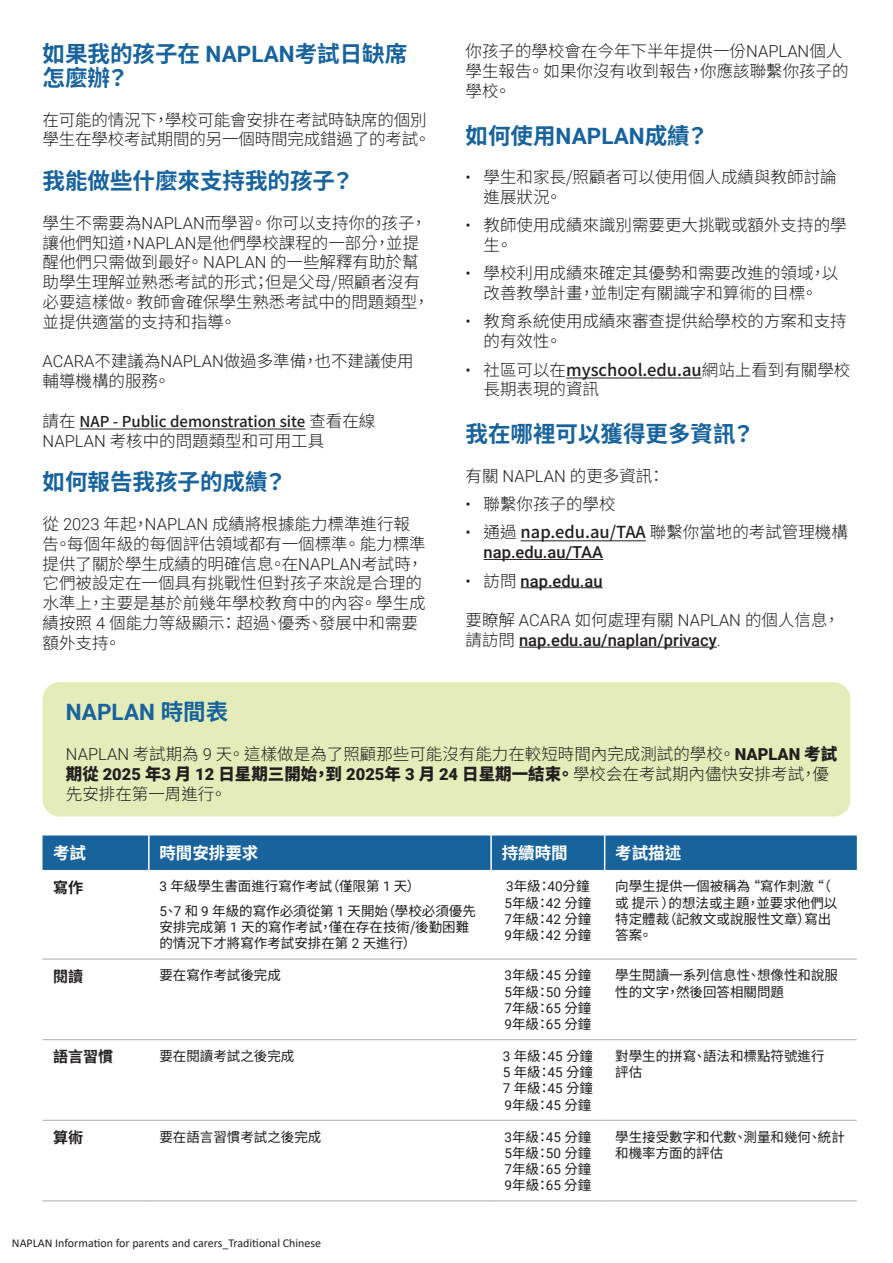
<style>
.page{position:relative;width:893px;height:1263px;background:#fff}
.page>*{position:absolute;margin:0;border:0;box-sizing:border-box;transform-origin:0 0}
.Paragraph_Style{font:700 22.5px/24px "Noto Sans TC";color:#18639c}
.t1{font:700 22.5px "Roboto";color:#18639c}
.Paragraph_Style-2{font:300 16.5px/19.8px "Noto Sans TC";color:#231f20}
.Paragraph_Style-3{font:500 16.5px/19.8px "Roboto";color:#231f20}
.Heading{font:700 16.5px "Noto Sans TC";color:#fff}
.Paragraph_Style-4{font:500 15px "Noto Sans TC";color:#231f20}
.Heading-2{font:700 15px "Noto Sans TC";color:#231f20}
.Heading-3{font:13.5px/16.2px "Noto Sans TC";color:#231f20}
.t2{font:12px "Calibri";color:#231f20}
.s1{font-family:"Roboto"}
.s2{font-weight:300;font-size:16.5px}
.s3{font-weight:500}
.s4{font-family:"Roboto";font-weight:500}
.s5{font-weight:300}
.s6{font-family:"Noto Sans TC";font-weight:300}
.s7{font-family:"Noto Sans TC"}
.s8{font-family:"Roboto";font-weight:900}
.s9{font-weight:900}
</style>
<div class="page">
<hr style="left:80px;top:429px;width:225px;height:1px;background:#231f20">
<hr style="left:566px;top:378px;width:136px;height:1px;background:#231f20">
<hr style="left:521px;top:540px;width:125px;height:1px;background:#231f20">
<hr style="left:484px;top:559px;width:119px;height:1px;background:#231f20">
<hr style="left:521px;top:587px;width:82px;height:1px;background:#231f20">
<hr style="left:519px;top:647px;width:198px;height:1px;background:#231f20">
<div style="left:43px;top:835px;width:814px;height:35px;background:#18639c"></div>
<hr style="left:148px;top:835px;width:2px;height:35px;background:#fff">
<hr style="left:490px;top:835px;width:2px;height:35px;background:#fff">
<hr style="left:604px;top:835px;width:1px;height:35px;background:#fff">
<hr style="left:43px;top:959px;width:106px;height:1px;background:#a8a9ad">
<hr style="left:149px;top:959px;width:342px;height:1px;background:#a8a9ad">
<hr style="left:491px;top:959px;width:114px;height:1px;background:#a8a9ad">
<hr style="left:605px;top:959px;width:252px;height:1px;background:#a8a9ad">
<hr style="left:43px;top:1039px;width:106px;height:1px;background:#a8a9ad">
<hr style="left:149px;top:1039px;width:342px;height:1px;background:#a8a9ad">
<hr style="left:491px;top:1039px;width:114px;height:1px;background:#a8a9ad">
<hr style="left:605px;top:1039px;width:252px;height:1px;background:#a8a9ad">
<hr style="left:43px;top:1120px;width:106px;height:1px;background:#a8a9ad">
<hr style="left:149px;top:1120px;width:342px;height:1px;background:#a8a9ad">
<hr style="left:491px;top:1120px;width:114px;height:1px;background:#a8a9ad">
<hr style="left:605px;top:1120px;width:252px;height:1px;background:#a8a9ad">
<hr style="left:43px;top:1200px;width:106px;height:1px;background:#a8a9ad">
<hr style="left:149px;top:1200px;width:342px;height:1px;background:#a8a9ad">
<hr style="left:491px;top:1200px;width:114px;height:1px;background:#a8a9ad">
<hr style="left:605px;top:1200px;width:252px;height:1px;background:#a8a9ad">
<div style="left:43px;top:682px;width:807px;height:134px;background:#e4edb9;border-radius:17px"></div>
<p class="Paragraph_Style" style="left:43px;top:42px;width:366px">如果我的孩子在 <span class="s1">NAPLAN</span>考試日缺席怎麼辦？</p>
<p class="Paragraph_Style-2" style="left:43px;top:110px;width:390px">在可能的情況下，學校可能會安排在考試時缺席的個別學生在學校考試期間的另一個時間完成錯過了的考試。</p>
<p class="Paragraph_Style" style="left:43px;top:169px;width:313px">我能做些什麼來支持我的孩子？</p>
<p class="Paragraph_Style-2" style="left:43px;top:213px;width:389px">學生不需要為<span class="s1">NAPLAN</span>而學習。 你可以支持你的孩子，讓他們知道，<span class="s1">NAPLAN</span>是他們學校課程的一部分，並提醒他們只需做到最好。 <span class="s1">NAPLAN</span> 的一些解釋有助於幫助學生理解並熟悉考試的形式；但是父母/照顧者沒有必要這樣做。 教師會確保學生熟悉考試中的問題類型，並提供適當的支持和指導。</p>
<p class="Paragraph_Style-2" style="left:43px;top:352px;width:372px"><span class="s1">ACARA</span>不建議為<span class="s1">NAPLAN</span>做過多準備，也不建議使用輔導機構的服務。</p>
<p class="Paragraph_Style-4" style="left:43px;top:413px;width:334px"><span class="s2">請在</span> NAP - Public demonstration site <span class="s2">查看在線</span></p>
<p class="Paragraph_Style-2" style="left:43px;top:431px;width:283px"><span class="s1">NAPLAN</span> 考核中的問題類型和可用工具</p>
<p class="Paragraph_Style" style="left:43px;top:471px;width:245px">如何報告我孩子的成績？</p>
<p class="Paragraph_Style-2" style="left:43px;top:514px;width:385px">從 <span class="s1">2023</span> 年起，<span class="s1">NAPLAN</span> 成績將根據能力標準進行報告。每個年級的每個評估領域都有一個標準。 能力標準提供了關於學生成績的明確信息。在<span class="s1">NAPLAN</span>考試時，它們被設定在一個具有挑戰性但對孩子來說是合理的水準上，主要是基於前幾年學校教育中的內容。 學生成績按照 <span class="s1">4</span> 個能力等級顯示： 超過、優秀、發展中和需要額外支持。</p>
<p class="Paragraph_Style-2" style="left:466px;top:42px;width:385px">你孩子的學校會在今年下半年提供一份<span class="s1">NAPLAN</span>個人學生報告。 如果你沒有收到報告，你應該聯繫你孩子的學校。</p>
<p class="Paragraph_Style" style="left:466px;top:124px;width:245px">如何使用<span class="s1">NAPLAN</span>成績？</p>
<p class="Paragraph_Style-2" style="left:484px;top:168px;width:355px;text-indent:-18px"><span class="s1">•</span> 學生和家長/照顧者可以使用個人成績與教師討論進展狀況。</p>
<p class="Paragraph_Style-2" style="left:484px;top:216px;width:364px;text-indent:-18px"><span class="s1">•</span> 教師使用成績來識別需要更大挑戰或額外支持的學生。</p>
<p class="Paragraph_Style-2" style="left:466px;top:264px;width:374px;text-align:center"><span class="s1">•</span> 學校利用成績來確定其優勢和需要改進的領域，以改善教學計畫，並制定有關識字和算術的目標。</p>
<p class="Paragraph_Style-2" style="left:484px;top:312px;width:364px;text-indent:-18px"><span class="s1">•</span> 教育系統使用成績來審查提供給學校的方案和支持的有效性。</p>
<p class="Paragraph_Style-2" style="left:484px;top:360px;width:368px;text-indent:-18px"><span class="s1">•</span> 社區可以在<span class="s3">myschool.edu.au</span>網站上看到有關學校長期表現的資訊</p>
<p class="Paragraph_Style" style="left:466px;top:422px;width:290px">我在哪裡可以獲得更多資訊？</p>
<p class="Paragraph_Style-2" style="left:466px;top:466px;width:201px">有關 <span class="s1">NAPLAN</span> 的更多資訊：</p>
<p class="Paragraph_Style-2" style="left:466px;top:494px;width:151px"><span class="s1">•</span> 聯繫你孩子的學校</p>
<p class="Paragraph_Style-2" style="left:484px;top:523px;width:366px;text-indent:-18px"><span class="s1">•</span> 通過 <span class="s3">nap.edu.au/TAA</span> 聯繫你當地的考試管理機構<span class="s4">nap.edu.au/TAA</span></p>
<p class="Paragraph_Style-3" style="left:466px;top:570px;width:139px"><span class="s5">•</span> <span class="s6">訪問</span> nap.edu.au</p>
<p class="Paragraph_Style-3" style="left:466px;top:610px;width:376px"><span class="s6">要瞭解</span> <span class="s5">ACARA</span> <span class="s6">如何處理有關</span> <span class="s5">NAPLAN</span> <span class="s6">的個人信息，請訪問</span> nap.edu.au/naplan/privacy<span class="s5">.</span></p>
<p class="t1" style="left:66px;top:697px;width:164px">NAPLAN <span class="s7">時間表</span></p>
<p class="Paragraph_Style-2" style="left:66px;top:744px;width:773px"><span class="s1">NAPLAN</span> 考試期為 <span class="s1">9</span> 天。 這樣做是為了照顧那些可能沒有能力在較短時間內完成測試的學校。 <span class="s8">NAPLAN</span> <span class="s9">考試期從</span> <span class="s8">2025</span> <span class="s9">年</span><span class="s8">3</span> <span class="s9">月</span> <span class="s8">12</span> <span class="s9">日星期三開始，到</span> <span class="s8">2025</span><span class="s9">年</span> <span class="s8">3</span> <span class="s9">月</span> <span class="s8">24</span> <span class="s9">日星期一結束。</span> 學校会在考試期內儘快安排考試，優先安排在第一周進行。</p>
<p class="Heading" style="left:53px;top:844px;width:34px">考試</p>
<p class="Heading" style="left:159px;top:844px;width:100px">時間安排要求</p>
<p class="Heading" style="left:502px;top:844px;width:67px">持續時間</p>
<p class="Heading" style="left:615px;top:844px;width:67px">考試描述</p>
<p class="Heading-2" style="left:53px;top:878px;width:31px">寫作</p>
<p class="Heading-3" style="left:159px;top:878px;width:262px"><span class="s1">3</span> 年級學生書面進行寫作考試（僅限第 <span class="s1">1</span> 天）</p>
<p class="Heading-3" style="left:159px;top:903px;width:318px"><span class="s1">5</span>、<span class="s1">7</span> 和 <span class="s1">9</span> 年級的寫作必須從第 <span class="s1">1</span> 天開始（學校必須優先安排完成第 <span class="s1">1</span> 天的寫作考試，僅在存在技術/後勤困難的情況下才將寫作考試安排在第 <span class="s1">2</span> 天進行）</p>
<p class="Heading-3" style="left:615px;top:878px;width:224px">向學生提供一個被稱為 “寫作刺激 “（或 提示 ）的想法或主題，並要求他們以特定體裁（記敘文或說服性文章）寫出答案。</p>
<p class="Heading-3" style="left:506px;top:878px;width:85px"><span class="s1">3</span>年級：<span class="s1">40</span>分鐘</p>
<p class="Heading-3" style="left:504px;top:895px;width:88px"><span class="s1">5</span>年級：<span class="s1">42</span> 分鐘</p>
<p class="Heading-3" style="left:504px;top:911px;width:88px"><span class="s1">7</span>年級：<span class="s1">42</span> 分鐘</p>
<p class="Heading-3" style="left:504px;top:927px;width:88px"><span class="s1">9</span>年級：<span class="s1">42</span> 分鐘</p>
<p class="Heading-2" style="left:53px;top:968px;width:31px">閱讀</p>
<p class="Heading-3" style="left:159px;top:968px;width:123px">要在寫作考試後完成</p>
<p class="Heading-3" style="left:504px;top:968px;width:88px"><span class="s1">3</span>年級：<span class="s1">45</span> 分鐘</p>
<p class="Heading-3" style="left:504px;top:984px;width:88px"><span class="s1">5</span>年級：<span class="s1">50</span> 分鐘</p>
<p class="Heading-3" style="left:504px;top:1000px;width:88px"><span class="s1">7</span>年級：<span class="s1">65</span> 分鐘</p>
<p class="Heading-3" style="left:504px;top:1016px;width:88px"><span class="s1">9</span>年級：<span class="s1">65</span> 分鐘</p>
<p class="Heading-2" style="left:53px;top:1048px;width:61px">語言習慣</p>
<p class="Heading-3" style="left:159px;top:1048px;width:136px">要在閱讀考試之後完成</p>
<p class="Heading-3" style="left:503px;top:1048px;width:92px"><span class="s1">3</span> 年級：<span class="s1">45</span> 分鐘</p>
<p class="Heading-3" style="left:503px;top:1064px;width:92px"><span class="s1">5</span> 年級：<span class="s1">45</span> 分鐘</p>
<p class="Heading-3" style="left:503px;top:1081px;width:92px"><span class="s1">7</span> 年級：<span class="s1">45</span> 分鐘</p>
<p class="Heading-3" style="left:504px;top:1097px;width:88px"><span class="s1">9</span>年級：<span class="s1">45</span> 分鐘</p>
<p class="Heading-2" style="left:53px;top:1129px;width:31px">算術</p>
<p class="Heading-3" style="left:159px;top:1129px;width:163px">要在語言習慣考試之後完成</p>
<p class="Heading-3" style="left:504px;top:1129px;width:88px"><span class="s1">3</span>年級：<span class="s1">45</span> 分鐘</p>
<p class="Heading-3" style="left:504px;top:1145px;width:88px"><span class="s1">5</span>年級：<span class="s1">50</span> 分鐘</p>
<p class="Heading-3" style="left:504px;top:1161px;width:88px"><span class="s1">7</span>年級：<span class="s1">65</span> 分鐘</p>
<p class="Heading-3" style="left:505px;top:1177px;width:88px"><span class="s1">9</span>年級：<span class="s1">65</span> 分鐘</p>
<p class="t2" style="left:12px;top:1234px;width:311px">NAPLAN Information for parents and carers_Traditional Chinese</p>
<p class="Heading-3" style="left:615px;top:968px;width:224px">學生閱讀一系列信息性、想像性和說服性的文字，然後回答相關問題</p>
<p class="Heading-3" style="left:615px;top:1048px;width:211px">對學生的拼寫、語法和標點符號進行評估</p>
<p class="Heading-3" style="left:615px;top:1129px;width:231px">學生接受數字和代數、測量和幾何、統計和機率方面的評估</p>
</div>
